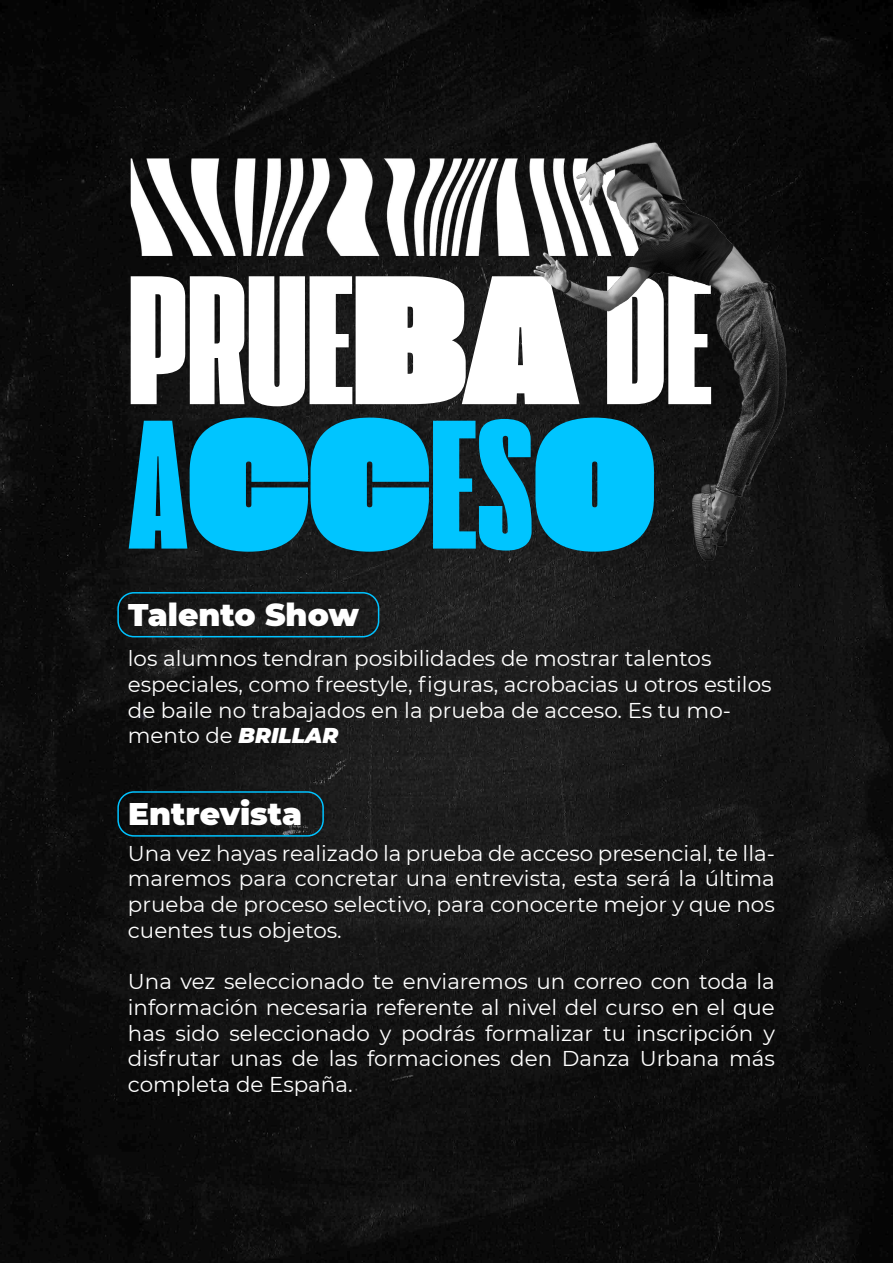
<style>
.page{position:relative;width:893px;height:1263px;background:#fff}
.page>*{position:absolute;margin:0;border:0;box-sizing:border-box;transform-origin:0 0}
.t1{font:192.6px/144.4px "Extenda 40 Hecto";color:#fff}
.t2{font:900 31.35px "Montserrat";color:#fff}
.t3{font:21.45px/25.7px "Montserrat";color:#fff;text-align:justify}
.s1{font-family:"Extenda 70 Peta"}
.s2{color:#00c5ff}
.s3{font-family:"Extenda 70 Peta";color:#00c5ff}
.s4{font-weight:900;font-style:italic}
</style>
<div class="page">
<img style="left:0;top:0;width:893px;height:1263px">
<div style="left:117px;top:592px;width:262px;height:45px;border:2px solid #00c2ff;border-radius:16px"></div>
<div style="left:117px;top:791px;width:207px;height:46px;border:2px solid #00c2ff;border-radius:16px"></div>
<img style="left:131px;top:158px;width:402px;height:98px">
<img style="left:533px;top:142px;width:254px;height:418px">
<h1 class="t1" style="left:128px;top:276px;width:585px">PRUE<span class="s1">BA</span> DE<br><span class="s2">A</span><span class="s3">CC</span><span class="s2">ES</span><span class="s3">O</span></h1>
<h2 class="t2" style="left:128px;top:591px;width:232px">Talento Show</h2>
<p class="t3" style="left:128px;top:645px;width:645px;text-align:left">los alumnos tendran posibilidades de mostrar talentos especiales, como freestyle, figuras, acrobacias u otros estilos de baile no trabajados en la prueba de acceso. Es tu mo&shy;mento de <span class="s4">BRILLAR</span></p>
<h2 class="t2" style="left:128px;top:790px;width:176px">Entrevista</h2>
<p class="t3" style="left:128px;top:839px;width:648px">Una vez hayas realizado la prueba de acceso presencial, te lla&shy;maremos para concretar una entrevista, esta será la última prueba de proceso selectivo, para conocerte mejor y que nos cuentes tus objetos.</p>
<p class="t3" style="left:128px;top:968px;width:648px">Una vez seleccionado te enviaremos un correo con toda la información necesaria referente al nivel del curso en el que has sido seleccionado y podrás formalizar tu inscripción y disfrutar unas de las formaciones den Danza Urbana más completa de España.</p>
</div>
